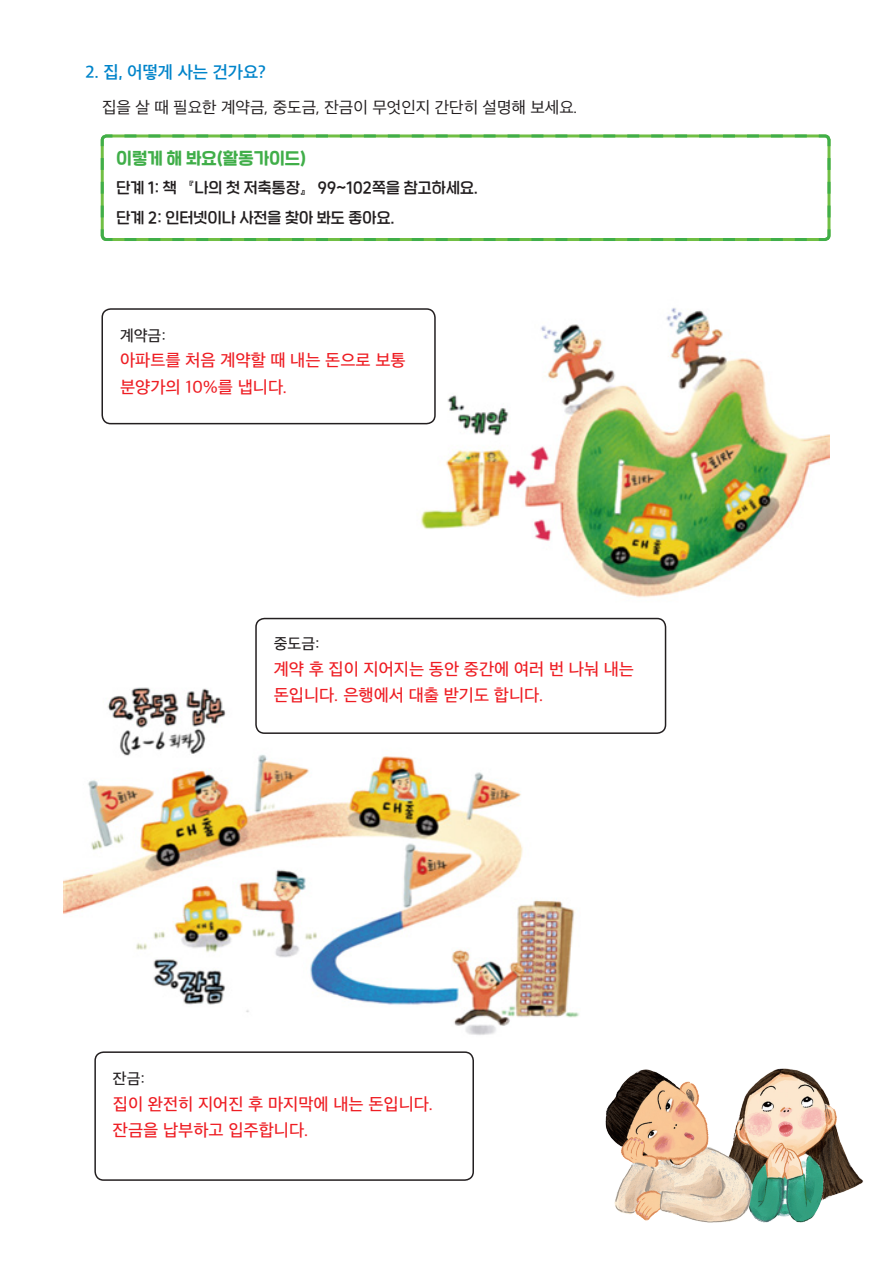
<style>
.page{position:relative;width:893px;height:1263px;background:#fff}
.page>*{position:absolute;margin:0;border:0;box-sizing:border-box;transform-origin:0 0}
.t1{font:16.5px/26.4px "SD Gothic Neoa e Md";color:#ee1d23}
.t2{font:16.5px "SD Gothic Neoa f Sm";color:#0084ca}
.t3{font:16.5px "SD Nemony 2 d Basic Bd";letter-spacing:.02em;color:#40ae49}
.t4{font:15.75px "SD Gothic Neoa d Rg";color:#231f20}
.t5{font:15px/30px "SD Nemony 2 c Basic Rg";letter-spacing:.02em;color:#231f20}
.t6{font:15px "SD Gothic Neoa e Md";color:#231f20}
</style>
<div class="page">
<img style="left:64px;top:687px;width:515px;height:370px">
<svg style="left:100px;top:134px;width:731px;height:107px"></svg>
<img style="left:406px;top:308px;width:423px;height:290px">
<div style="left:101px;top:308px;width:335px;height:116px;border:2px solid #231f20;border-radius:9px"></div>
<div style="left:255px;top:618px;width:411px;height:116px;border:2px solid #231f20;border-radius:9px"></div>
<div style="left:94px;top:1051px;width:380px;height:130px;border:2px solid #231f20;border-radius:9px"></div>
<img style="left:605px;top:1068px;width:259px;height:155px">
<p class="t2" style="left:85px;top:64px;width:183px">2. 집, 어떻게 사는 건가요?</p>
<p class="t4" style="left:102px;top:100px;width:477px">집을 살 때 필요한 계약금, 중도금, 잔금이 무엇인지 간단히 설명해 보세요.</p>
<p class="t3" style="left:116px;top:145px;width:191px">이렇게 해 봐요(활동가이드)</p>
<p class="t5" style="left:116px;top:172px;width:363px">단계 1: 책 『나의 첫 저축통장』 99~102쪽을 참고하세요. 단계 2: 인터넷이나 사전을 찾아 봐도 좋아요.</p>
<p class="t6" style="left:120px;top:328px;width:48px">계약금:</p>
<p class="t1" style="left:120px;top:347px;width:287px">아파트를 처음 계약할 때 내는 돈으로 보통 분양가의 10%를 냅니다.</p>
<p class="t6" style="left:274px;top:636px;width:48px">중도금:</p>
<p class="t1" style="left:274px;top:655px;width:362px">계약 후 집이 지어지는 동안 중간에 여러 번 나눠 내는 돈입니다. 은행에서 대출 받기도 합니다.</p>
<p class="t6" style="left:113px;top:1071px;width:34px">잔금:</p>
<p class="t1" style="left:113px;top:1090px;width:322px">집이 완전히 지어진 후 마지막에 내는 돈입니다. 잔금을 납부하고 입주합니다.</p>
</div>
